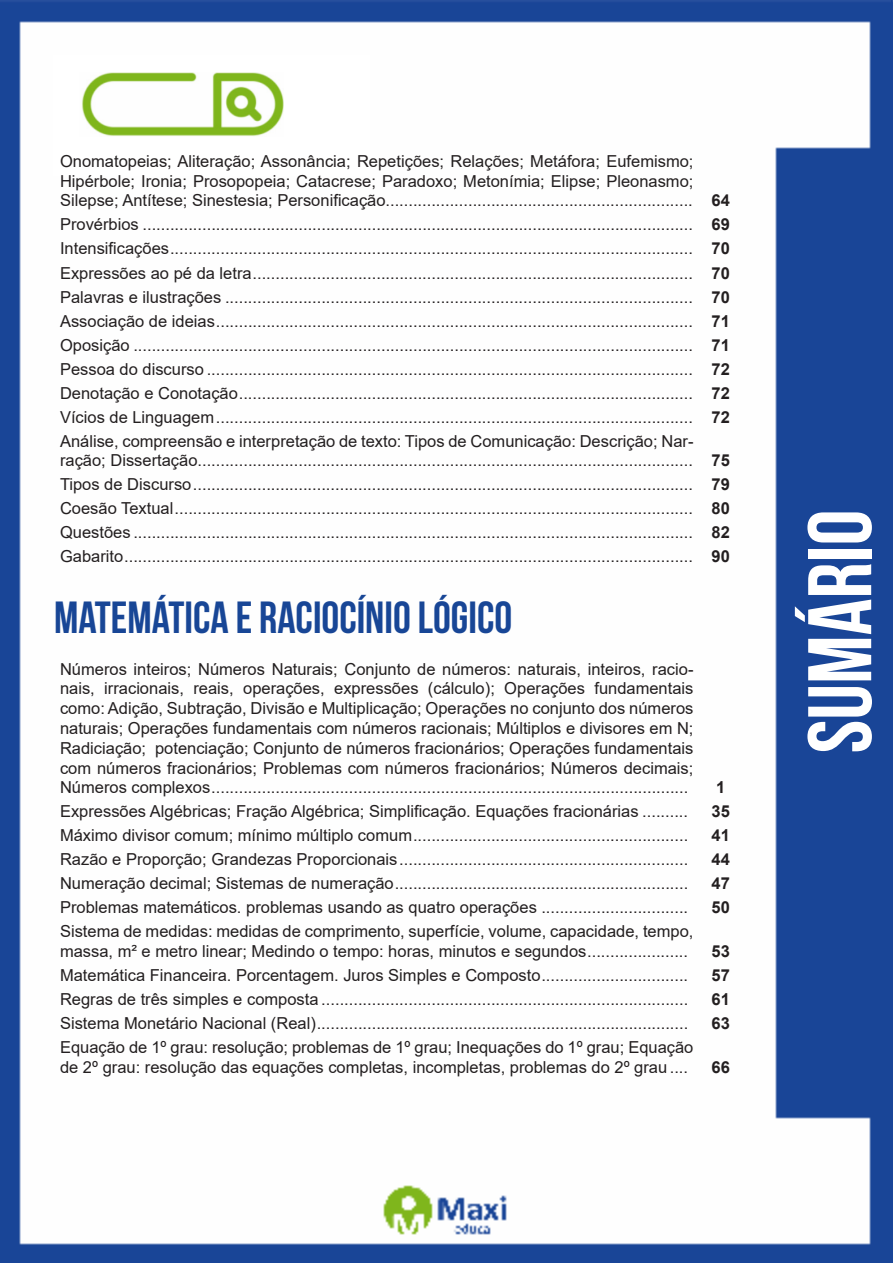
<style>
.page{position:relative;width:893px;height:1263px;background:#fff}
.page>*{position:absolute;margin:0;border:0;box-sizing:border-box;transform-origin:0 0}
.t1{font:700 90px "Bebas Neue";color:#fff}
.t2{font:700 45px "Bebas Neue";color:#184696}
.ALTERNATIVAS{font:16.5px/19.8px "Arial";color:#231f20}
.TÍTULO_MATÉRIA{font:16.5px/19.8px "Arial";color:#231f20;text-align:justify}
.ALTERNATIVAS-2{font:700 16.5px "Arial";color:#231f20}
.TÍTULO_MATÉRIA-2{font:700 16.5px "Arial";color:#231f20}
</style>
<div class="page">
<img style="left:0;top:0;width:893px;height:1263px">
<div style="left:53px;top:55px;width:317px;height:121px;background:#fff"></div>
<img style="left:82px;top:72px;width:201px;height:64px">
<p class="ALTERNATIVAS" style="left:60px;top:151px;width:635px;text-align:justify">Onomatopeias; Aliteração; Assonância; Repetições; Relações; Metáfora; Eufemismo; Hipérbole; Ironia; Prosopopeia; Catacrese; Paradoxo; Metonímia; Elipse; Pleonasmo; Silepse; Antítese; Sinestesia; Personificação...................................................................</p>
<p class="ALTERNATIVAS-2" style="left:712px;top:189px;width:20px">64</p>
<p class="ALTERNATIVAS" style="left:60px;top:215px;width:634px">Provérbios ........................................................................................................................</p>
<p class="ALTERNATIVAS-2" style="left:712px;top:213px;width:20px">69</p>
<p class="ALTERNATIVAS" style="left:60px;top:239px;width:634px">Intensificações..................................................................................................................</p>
<p class="ALTERNATIVAS-2" style="left:712px;top:237px;width:20px">70</p>
<p class="ALTERNATIVAS" style="left:60px;top:263px;width:634px">Expressões ao pé da letra................................................................................................</p>
<p class="ALTERNATIVAS-2" style="left:712px;top:261px;width:20px">70</p>
<p class="ALTERNATIVAS" style="left:60px;top:287px;width:634px">Palavras e ilustrações ......................................................................................................</p>
<p class="ALTERNATIVAS-2" style="left:712px;top:285px;width:20px">70</p>
<p class="ALTERNATIVAS" style="left:60px;top:311px;width:634px">Associação de ideias........................................................................................................</p>
<p class="ALTERNATIVAS-2" style="left:712px;top:309px;width:20px">71</p>
<p class="ALTERNATIVAS" style="left:60px;top:335px;width:634px">Oposição ..........................................................................................................................</p>
<p class="ALTERNATIVAS-2" style="left:712px;top:333px;width:20px">71</p>
<p class="ALTERNATIVAS" style="left:60px;top:359px;width:634px">Pessoa do discurso ..........................................................................................................</p>
<p class="ALTERNATIVAS-2" style="left:712px;top:357px;width:20px">72</p>
<p class="ALTERNATIVAS" style="left:60px;top:383px;width:634px">Denotação e Conotação...................................................................................................</p>
<p class="ALTERNATIVAS-2" style="left:712px;top:381px;width:20px">72</p>
<p class="ALTERNATIVAS" style="left:60px;top:407px;width:634px">Vícios de Linguagem........................................................................................................</p>
<p class="ALTERNATIVAS-2" style="left:712px;top:405px;width:20px">72</p>
<p class="ALTERNATIVAS" style="left:60px;top:431px;width:635px">Análise, compreensão e interpretação de texto: Tipos de Comunicação: Descrição; Nar&shy;ração; Dissertação............................................................................................................</p>
<p class="ALTERNATIVAS-2" style="left:712px;top:449px;width:20px">75</p>
<p class="ALTERNATIVAS" style="left:60px;top:475px;width:634px">Tipos de Discurso.............................................................................................................</p>
<p class="ALTERNATIVAS-2" style="left:712px;top:473px;width:20px">79</p>
<p class="ALTERNATIVAS" style="left:60px;top:499px;width:634px">Coesão Textual.................................................................................................................</p>
<p class="ALTERNATIVAS-2" style="left:712px;top:497px;width:20px">80</p>
<p class="ALTERNATIVAS" style="left:60px;top:523px;width:634px">Questões ..........................................................................................................................</p>
<p class="ALTERNATIVAS-2" style="left:712px;top:521px;width:20px">82</p>
<p class="ALTERNATIVAS" style="left:60px;top:547px;width:634px">Gabarito............................................................................................................................</p>
<p class="ALTERNATIVAS-2" style="left:712px;top:545px;width:20px">90</p>
<p class="t2" style="left:54px;top:593px;width:460px">MATEMÁTICA E RACIOCÍNIO LÓGICO</p>
<p class="TÍTULO_MATÉRIA" style="left:60px;top:659px;width:635px">Números inteiros; Números Naturais; Conjunto de números: naturais, inteiros, racio&shy;nais, irracionais, reais, operações, expressões (cálculo); Operações fundamentais como: Adição, Subtração, Divisão e Multiplicação; Operações no conjunto dos números naturais; Operações fundamentais com números racionais; Múltiplos e divisores em N; Radiciação; potenciação; Conjunto de números fracionários; Operações fundamentais com números fracionários; Problemas com números fracionários; Números decimais; Números complexos........................................................................................................</p>
<p class="TÍTULO_MATÉRIA-2" style="left:716px;top:776px;width:11px">1</p>
<p class="ALTERNATIVAS" style="left:60px;top:801px;width:630px">Expressões Algébricas; Fração Algébrica; Simplificação. Equações fracionárias ..........</p>
<p class="ALTERNATIVAS-2" style="left:712px;top:800px;width:20px">35</p>
<p class="ALTERNATIVAS" style="left:60px;top:825px;width:630px">Máximo divisor comum; mínimo múltiplo comum............................................................</p>
<p class="ALTERNATIVAS-2" style="left:712px;top:824px;width:20px">41</p>
<p class="ALTERNATIVAS" style="left:60px;top:849px;width:630px">Razão e Proporção; Grandezas Proporcionais...............................................................</p>
<p class="ALTERNATIVAS-2" style="left:712px;top:848px;width:20px">44</p>
<p class="ALTERNATIVAS" style="left:60px;top:873px;width:630px">Numeração decimal; Sistemas de numeração................................................................</p>
<p class="ALTERNATIVAS-2" style="left:712px;top:872px;width:20px">47</p>
<p class="ALTERNATIVAS" style="left:60px;top:897px;width:630px">Problemas matemáticos. problemas usando as quatro operações ................................</p>
<p class="ALTERNATIVAS-2" style="left:712px;top:896px;width:20px">50</p>
<p class="ALTERNATIVAS" style="left:60px;top:922px;width:635px">Sistema de medidas: medidas de comprimento, superfície, volume, capacidade, tempo, massa, m² e metro linear; Medindo o tempo: horas, minutos e segundos......................</p>
<p class="ALTERNATIVAS-2" style="left:712px;top:940px;width:20px">53</p>
<p class="ALTERNATIVAS" style="left:60px;top:965px;width:630px">Matemática Financeira. Porcentagem. Juros Simples e Composto................................</p>
<p class="ALTERNATIVAS-2" style="left:712px;top:964px;width:20px">57</p>
<p class="ALTERNATIVAS" style="left:60px;top:989px;width:630px">Regras de três simples e composta ................................................................................</p>
<p class="ALTERNATIVAS-2" style="left:712px;top:988px;width:20px">61</p>
<p class="ALTERNATIVAS" style="left:60px;top:1013px;width:630px">Sistema Monetário Nacional (Real).................................................................................</p>
<p class="ALTERNATIVAS-2" style="left:712px;top:1012px;width:20px">63</p>
<p class="ALTERNATIVAS" style="left:60px;top:1037px;width:635px">Equação de 1º grau: resolução; problemas de 1º grau; Inequações do 1º grau; Equação de 2º grau: resolução das equações completas, incompletas, problemas do 2º grau ....</p>
<p class="ALTERNATIVAS-2" style="left:712px;top:1056px;width:20px">66</p>
<h1 class="t1" style="left:791px;top:753px;width:245px;rotate:-90deg">SUMÁRIO</h1>
</div>
